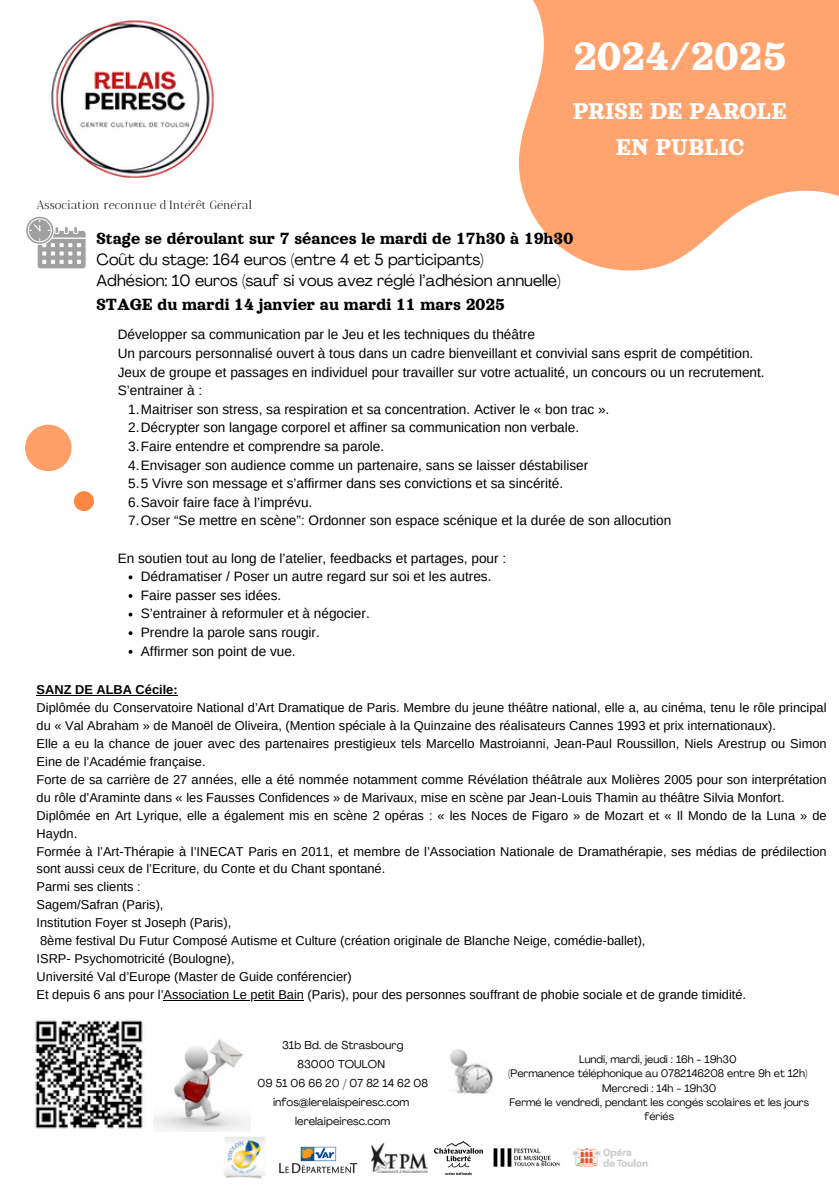
<style>
.page{position:relative;width:839px;height:1191px;background:#fff}
.page>*{position:absolute;margin:0;border:0;box-sizing:border-box;transform-origin:0 0}
.t1{font:44px "Orelega One";color:#fff}
.t2{font:25.4px/35.4px "Orelega One";color:#fff;text-align:center}
.t3{font:18px "Orelega One";color:#000}
.t4{font:16px/21.4px "Agrandir";color:#000}
.t5{font:13.6px/18.6px "Arimo";color:#000}
.t6{font:12.8px/18px "Arimo";color:#000}
.t7{font:12px "Antic Didone";color:#000}
.t8{font:11.2px/19px "Agrandir";color:#000;text-align:center}
.t9{font:10.8px/14.4px "Agrandir";color:#000;text-align:center}
.s1{font-weight:700}
</style>
<div class="page">
<img style="left:51px;top:20px;width:163px;height:158px">
<svg style="left:518px;top:0;width:320px;height:271px;fill:#ffa46f"></svg>
<div style="left:25px;top:425px;width:47px;height:46px;background:#ff9f67;border-radius:50%"></div>
<div style="left:74px;top:491px;width:20px;height:20px;background:#ff8742;border-radius:50%"></div>
<svg style="left:26px;top:216px;width:60px;height:53px"></svg>
<img style="left:153px;top:1039px;width:98px;height:92px">
<img style="left:35px;top:1020px;width:108px;height:109px">
<img style="left:371px;top:1143px;width:56px;height:29px">
<img style="left:294px;top:1146px;width:64px;height:28px">
<img style="left:183px;top:1127px;width:111px;height:52px">
<img style="left:572px;top:1149px;width:76px;height:18px">
<img style="left:434px;top:1141px;width:48px;height:33px">
<img style="left:493px;top:1148px;width:67px;height:19px">
<hr style="left:37px;top:695px;width:141px;height:1px;background:#000">
<hr style="left:163px;top:1000px;width:141px;height:1px;background:#000">
<svg style="left:129px;top:575px;width:3px;height:4px"></svg>
<svg style="left:129px;top:594px;width:3px;height:4px"></svg>
<svg style="left:129px;top:631px;width:3px;height:4px"></svg>
<svg style="left:129px;top:650px;width:3px;height:4px"></svg>
<img style="left:450px;top:1049px;width:43px;height:44px">
<p class="t1" style="left:573px;top:35px;width:215px">2024/2025</p>
<p class="t7" style="left:37px;top:198px;width:217px">Association reconnue d’Intérêt Général</p>
<h4 class="t2" style="left:572px;top:94px;width:215px">PRISE DE PAROLE<br>EN PUBLIC</h4>
<p class="t3" style="left:97px;top:229px;width:478px">Stage se déroulant sur 7 séances le mardi de 17h30 à 19h30</p>
<p class="t4" style="left:97px;top:250px;width:465px">Coût du stage: 164 euros (entre 4 et 5 participants)<br>Adhésion: 10 euros (sauf si vous avez réglé l’adhésion annuelle)</p>
<p class="t3" style="left:97px;top:296px;width:410px">STAGE du mardi 14 janvier au mardi 11 mars 2025</p>
<p class="t5" style="left:118px;top:325px;width:648px">Développer sa communication par le Jeu et les techniques du théâtre<br>Un parcours personnalisé ouvert à tous dans un cadre bienveillant et convivial sans esprit de compétition.<br>Jeux de groupe et passages en individuel pour travailler sur votre actualité, un concours ou un recrutement.<br>S’entrainer à :</p>
<p class="t5" style="left:128px;top:400px;width:482px">1.Maitriser son stress, sa respiration et sa concentration. Activer le « bon trac ».</p>
<p class="t5" style="left:128px;top:418px;width:452px">2.Décrypter son langage corporel et affiner sa communication non verbale.</p>
<p class="t5" style="left:128px;top:437px;width:257px">3.Faire entendre et comprendre sa parole.</p>
<h4 class="t5" style="left:128px;top:456px;width:461px">4.Envisager son audience comme un partenaire, sans se laisser déstabiliser</h4>
<p class="t5" style="left:128px;top:474px;width:436px">5.5 Vivre son message et s’affirmer dans ses convictions et sa sincérité.</p>
<p class="t5" style="left:128px;top:493px;width:186px">6.Savoir faire face à l’imprévu.</p>
<p class="t5" style="left:128px;top:511px;width:544px">7.Oser “Se mettre en scène”: Ordonner son espace scénique et la durée de son allocution</p>
<p class="t5" style="left:118px;top:549px;width:390px">En soutien tout au long de l’atelier, feedbacks et partages, pour :</p>
<p class="t5" style="left:141px;top:567px;width:352px">Dédramatiser / Poser un autre regard sur soi et les autres.</p>
<h4 class="t5" style="left:141px;top:586px;width:142px">Faire passer ses idées.</h4>
<p class="t5" style="left:141px;top:604px;width:230px">S’entrainer à reformuler et à négocier.</p>
<p class="t5" style="left:141px;top:623px;width:181px">Prendre la parole sans rougir.</p>
<p class="t5" style="left:141px;top:642px;width:156px">Affirmer son point de vue.</p>
<p class="t6" style="left:37px;top:681px;width:791px"><span class="s1">SANZ DE ALBA Cécile:<br></span>Diplômée du Conservatoire National d’Art Dramatique de Paris. Membre du jeune théâtre national, elle a, au cinéma, tenu le rôle principal du « Val Abraham » de Manoël de Oliveira, (Mention spéciale à la Quinzaine des réalisateurs Cannes 1993 et prix internationaux).<br>Elle a eu la chance de jouer avec des partenaires prestigieux tels Marcello Mastroianni, Jean-Paul Roussillon, Niels Arestrup ou Simon Eine de l’Académie française.<br>Forte de sa carrière de 27 années, elle a été nommée notamment comme Révélation théâtrale aux Molières 2005 pour son interprétation du rôle d’Araminte dans « les Fausses Confidences » de Marivaux, mise en scène par Jean-Louis Thamin au théâtre Silvia Monfort.<br>Diplômée en Art Lyrique, elle a également mis en scène 2 opéras : « les Noces de Figaro » de Mozart et « Il Mondo de la Luna » de Haydn.<br>Formée à l’Art-Thérapie à l’INECAT Paris en 2011, et membre de l’Association Nationale de Dramathérapie, ses médias de prédilection sont aussi ceux de l’Ecriture, du Conte et du Chant spontané.<br>Parmi ses clients :<br>Sagem/Safran (Paris),<br>Institution Foyer st Joseph (Paris),<br>8ème festival Du Futur Composé Autisme et Culture (création originale de Blanche Neige, comédie-ballet),<br>ISRP- Psychomotricité (Boulogne),<br>Université Val d’Europe (Master de Guide conférencier)<br>Et depuis 6 ans pour l’Association Le petit Bain (Paris), pour des personnes souffrant de phobie sociale et de grande timidité.</p>
<h2 class="t8" style="left:282px;top:1037px;width:123px">31b Bd. de Strasbourg</h2>
<p class="t8" style="left:297px;top:1056px;width:89px">83000 TOULON</p>
<p class="t8" style="left:257px;top:1075px;width:172px">09 51 06 66 20 / 07 82 14 62 08 infos@lerelaispeiresc.com</p>
<h3 class="t8" style="left:295px;top:1113px;width:97px">lerelaipeiresc.com</h3>
<p class="t9" style="left:579px;top:1053px;width:159px">Lundi, mardi, jeudi : 16h - 19h30</p>
<p class="t9" style="left:508px;top:1067px;width:301px">(Permanence téléphonique au 0782146208 entre 9h et 12h)</p>
<p class="t9" style="left:602px;top:1082px;width:116px">Mercredi : 14h - 19h30</p>
<p class="t9" style="left:509px;top:1096px;width:301px">Fermé le vendredi, pendant les congés scolaires et les jours fériés</p>
</div>
